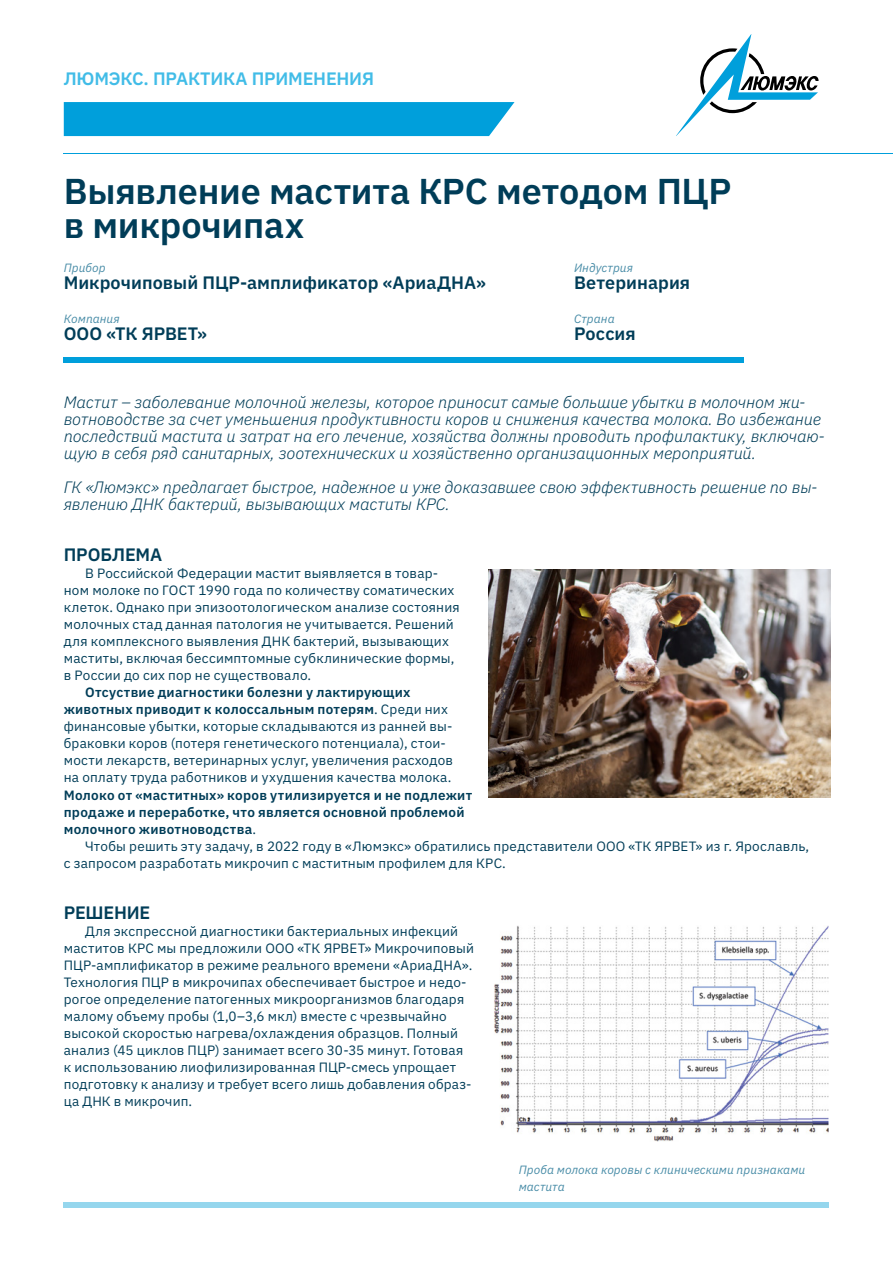
<style>
.page{position:relative;width:893px;height:1263px;background:#fff}
.page>*{position:absolute;margin:0;border:0;box-sizing:border-box;transform-origin:0 0}
.t1{font:600 36px/34px "IBM Plex Sans";letter-spacing:-.005em;color:#003d58}
.t2{font:600 18px "IBM Plex Sans";color:#003d58}
.t3{font:600 18px "IBM Plex Sans";letter-spacing:-.015em;color:#41bce7}
.t4{font:italic 300 16.5px/17px "IBM Plex Sans";letter-spacing:-.01em;color:#003d58}
.t5{font:13.5px/17px "IBM Plex Sans";letter-spacing:.015em;color:#003d58}
.t6{font:600 13.5px/17px "IBM Plex Sans";letter-spacing:.02em;color:#003d58}
.t7{font:italic 12px/17px "IBM Plex Sans";letter-spacing:.005em;color:#488ca7}
.s1{font-weight:600}
.s2{font-weight:400}
</style>
<div class="page">
<hr style="left:64px;top:153px;width:829px;height:1px;background:#009fdb">
<div style="left:64px;top:357px;width:680px;height:5px;background:#009fdb"></div>
<div style="left:64px;top:102px;width:450px;height:34px;background:#009fdb"></div>
<svg style="left:676px;top:34px;width:143px;height:102px"></svg>
<img style="left:488px;top:570px;width:342px;height:228px">
<img style="left:494px;top:926px;width:335px;height:215px">
<div style="left:64px;top:1202px;width:765px;height:6px;background:#95d6ed"></div>
<h2 class="t3" style="left:64px;top:65px;width:312px">ЛЮМЭКС. ПРАКТИКА ПРИМЕНЕНИЯ</h2>
<h1 class="t1" style="left:64px;top:171px;width:669px">Выявление мастита КРС методом ПЦР в микрочипах</h1>
<p class="t7" style="left:64px;top:258px;width:43px">Прибор</p>
<h2 class="t2" style="left:64px;top:269px;width:424px">Микрочиповый ПЦР-амплификатор «АриаДНА»</h2>
<p class="t7" style="left:574px;top:258px;width:61px">Индустрия</p>
<h2 class="t2" style="left:574px;top:269px;width:118px">Ветеринария</h2>
<p class="t7" style="left:64px;top:309px;width:58px">Компания</p>
<h2 class="t2" style="left:64px;top:320px;width:145px">ООО «ТК ЯРВЕТ»</h2>
<p class="t7" style="left:574px;top:309px;width:42px">Страна</p>
<h2 class="t2" style="left:574px;top:320px;width:63px">Россия</h2>
<p class="t4" style="left:64px;top:392px;width:763px">Мастит – заболевание молочной железы, которое приносит самые большие убытки в молочном жи&shy;вотноводстве за счет уменьшения продуктивности коров и снижения качества молока. Во избежание последствий мастита и затрат на его лечение, хозяйства должны проводить профилактику, включаю&shy;щую в себя ряд санитарных, зоотехнических и хозяйственно организационных мероприятий.</p>
<p class="t4" style="left:64px;top:478px;width:755px">ГК «Люмэкс» предлагает быстрое, надежное и уже доказавшее свою эффективность решение по вы&shy;явлению ДНК бактерий, вызывающих маститы КРС.</p>
<h2 class="t2" style="left:64px;top:541px;width:100px">ПРОБЛЕМА</h2>
<p class="t5" style="left:64px;top:564px;width:397px;text-indent:21px">В Российской Федерации мастит выявляется в товар&shy;ном молоке по ГОСТ 1990 года по количеству соматических клеток. Однако при эпизоотологическом анализе состояния молочных стад данная патология не учитывается. Решений для комплексного выявления ДНК бактерий, вызывающих маститы, включая бессимптомные субклинические формы, в России до сих пор не существовало.</p>
<p class="t5" style="left:64px;top:683px;width:391px;text-indent:21px"><span class="s1">Отсуствие диагностики болезни у лактирующих животных приводит к колоссальным потерям</span>. Среди них финансовые убытки, которые складываются из ранней вы&shy;браковки коров (потеря генетического потенциала), стои&shy;мости лекарств, ветеринарных услуг, увеличения расходов на оплату труда работников и ухудшения качества молока.</p>
<p class="t6" style="left:64px;top:785px;width:410px">Молоко от «маститных» коров утилизируется и не подлежит продаже и переработке, что является основной проблемой молочного животноводства<span class="s2">.</span></p>
<p class="t5" style="left:64px;top:836px;width:747px;text-indent:21px">Чтобы решить эту задачу, в 2022 году в «Люмэкс» обратились представители ООО «ТК ЯРВЕТ» из г. Ярославль, с запросом разработать микрочип с маститным профилем для КРС.</p>
<h2 class="t2" style="left:64px;top:898px;width:88px">РЕШЕНИЕ</h2>
<p class="t5" style="left:64px;top:921px;width:412px;text-indent:21px">Для экспрессной диагностики бактериальных инфекций маститов КРС мы предложили ООО «ТК ЯРВЕТ» Микрочиповый ПЦР-амплификатор в режиме реального времени «АриаДНА».<br>Технология ПЦР в микрочипах обеспечивает быстрое и недо&shy;рогое определение патогенных микроорганизмов благодаря малому объему пробы (1,0–3,6 мкл) вместе с чрезвычайно высокой скоростью нагрева/охлаждения образцов. Полный анализ (45 циклов ПЦР) занимает всего 30-35 минут. Готовая к использованию лиофилизированная ПЦР-смесь упрощает подготовку к анализу и требует всего лишь добавления образ&shy;ца ДНК в микрочип.</p>
<p class="t7" style="left:519px;top:1160px;width:288px">Проба молока коровы с клиническими признаками мастита</p>
</div>
